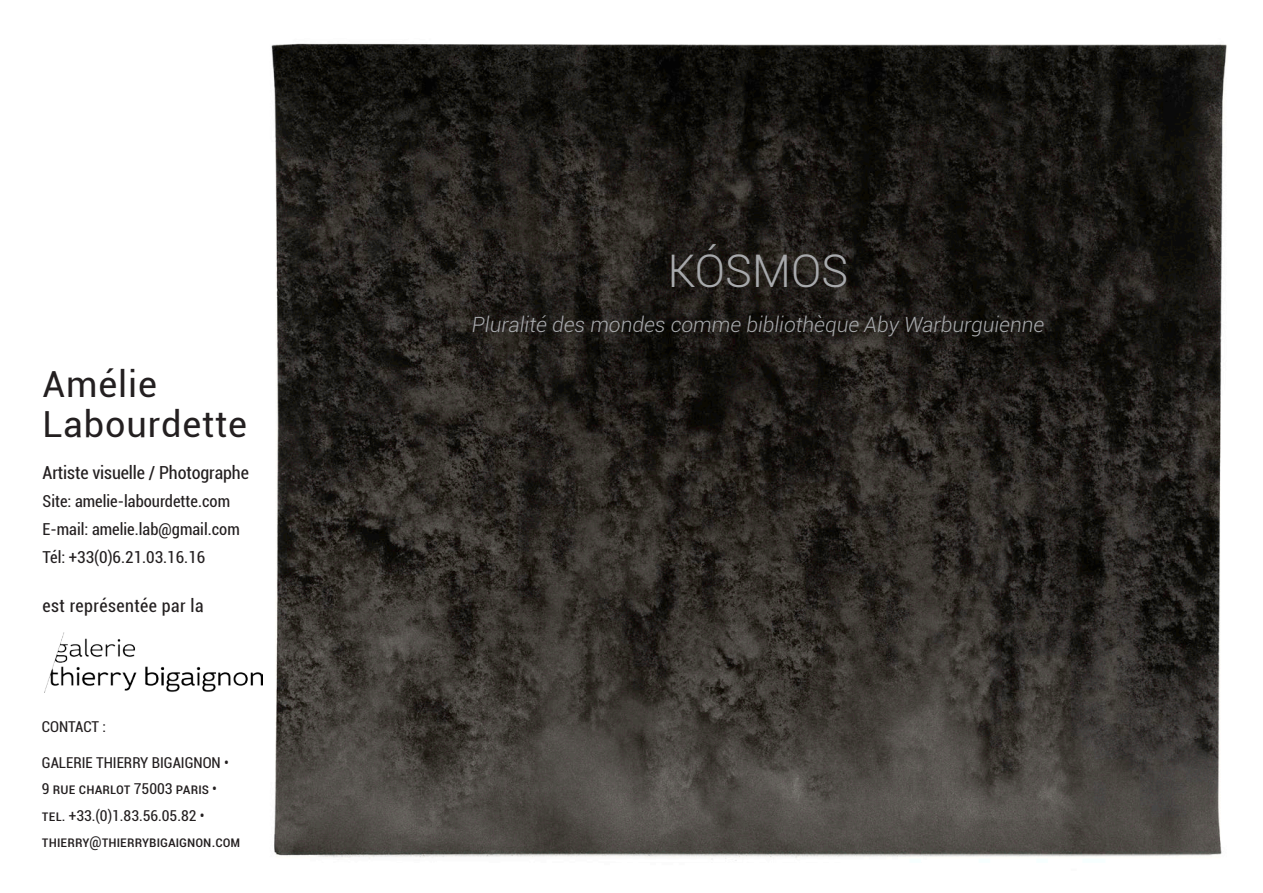
<style>
.page{position:relative;width:1263px;height:893px;background:#fff}
.page>*{position:absolute;margin:0;border:0;box-sizing:border-box;transform-origin:0 0}
.t1{font:300 45px "Roboto";color:#a7a9ac}
.t2{font:36px/40.5px "Roboto";letter-spacing:.025em;color:#231f20}
.t3{font:italic 300 21px "Roboto";color:#a7a9ac}
.t4{font:condensed 18px "Roboto";letter-spacing:-.005em;color:#231f20}
.t5{font:condensed 18px "Roboto";letter-spacing:.025em;color:#231f20}
.t6{font:condensed 16.5px/28.3px "Roboto";color:#231f20}
.t7{font:condensed 15px/26.5px "Roboto";color:#231f20}
</style>
<div class="page">
<img style="left:271px;top:43px;width:956px;height:818px">
<img style="left:45px;top:632px;width:217px;height:60px">
<h2 class="t2" style="left:43px;top:363px;width:206px">Amélie<br>Labourdette</h2>
<p class="t4" style="left:43px;top:460px;width:208px">Artiste visuelle / Photographe</p>
<p class="t6" style="left:43px;top:486px;width:199px">Site: amelie-labourdette.com<br>E-mail: amelie.lab@gmail.com<br>Tél: +33(0)6.21.03.16.16</p>
<p class="t5" style="left:43px;top:593px;width:163px">est représentée par la</p>
<p class="t7" style="left:42px;top:713px;width:65px">CONTACT :</p>
<p class="t7" style="left:42px;top:749px;width:200px">GALERIE THIERRY BIGAIGNON •<br>9 RUE CHARLOT 75003 PARIS •<br>TEL. +33.(0)1.83.56.05.82 •<br>THIERRY@THIERRYBIGAIGNON.COM</p>
<h1 class="t1" style="left:668px;top:240px;width:182px">KÓSMOS</h1>
<h3 class="t3" style="left:472px;top:310px;width:574px">Pluralité des mondes comme bibliothèque Aby Warburguienne</h3>
</div>
